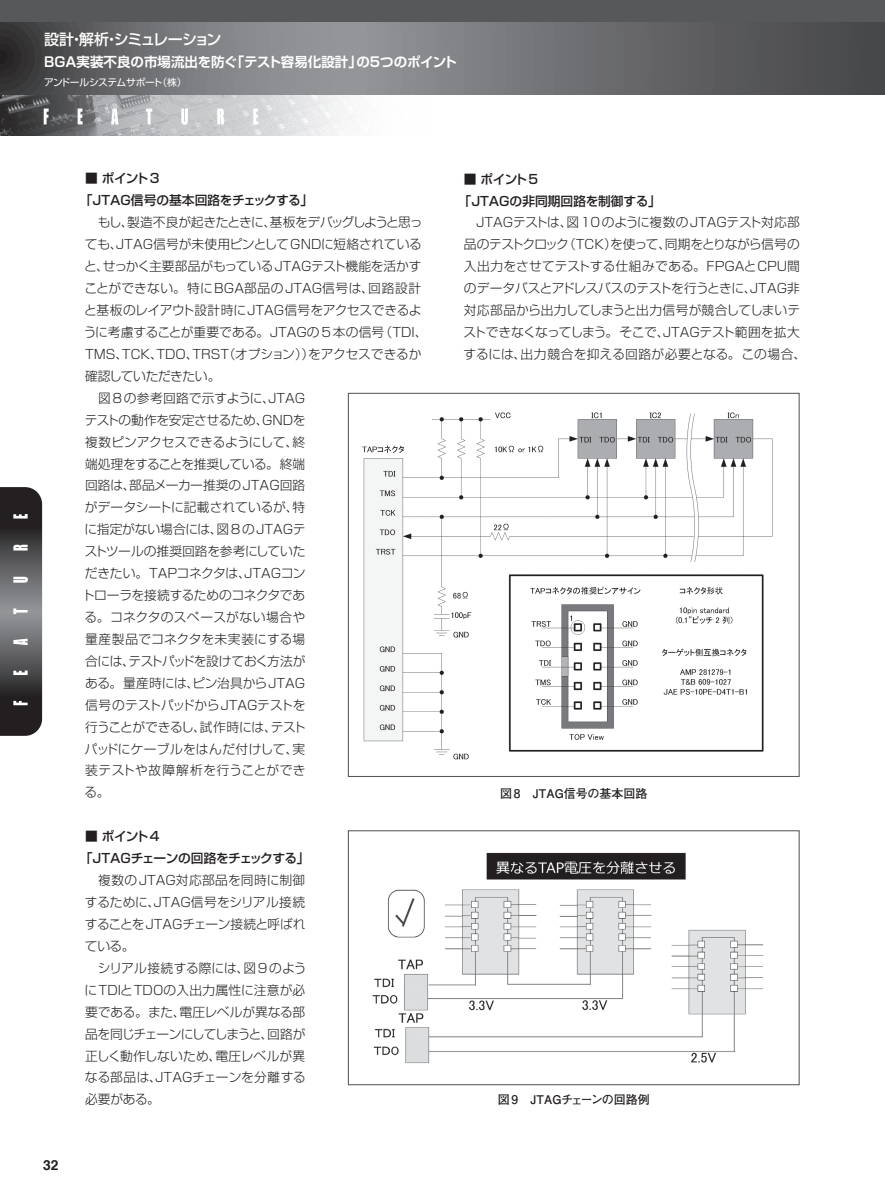
<style>
.page{position:relative;width:885px;height:1191px;background:#fff}
.page>*{position:absolute;margin:0;border:0;box-sizing:border-box;transform-origin:0 0}
.t1{font:500 15px "Shin Go Pr 6 N";letter-spacing:-.075em;color:#fff}
.t2{font:700 13.8px "Helvetica";color:#231f20}
.t3{font:700 13.5px "Shin Go Pr 6 N De";color:#fff}
.t4{font:300 12.75px/21.9px "Shin Go Pr 6 N";letter-spacing:-.005em;color:#231f20}
.t5{font:500 12.75px/21.9px "Shin Go Pr 6 N";color:#231f20}
.t6{font:500 12.75px/21.9px "Shin Go Pr 6 N";letter-spacing:-.045em;color:#231f20}
.t7{font:700 12px "Futo Go B101 Pr 6 N";color:#231f20}
.t8{font:9.75px "Shin Go Pr 6 N";letter-spacing:-.05em;color:#fff}
</style>
<div class="page">
<svg style="left:0;top:487px;width:42px;height:249px;background:#545455"></svg>
<img style="left:0;top:94px;width:482px;height:42px">
<svg style="left:44px;top:108px;width:5px;height:16px"></svg>
<svg style="left:78px;top:108px;width:5px;height:16px"></svg>
<svg style="left:111px;top:108px;width:7px;height:16px"></svg>
<svg style="left:146px;top:108px;width:6px;height:16px"></svg>
<svg style="left:181px;top:108px;width:7px;height:17px"></svg>
<svg style="left:217px;top:108px;width:7px;height:16px"></svg>
<svg style="left:253px;top:108px;width:5px;height:16px"></svg>
<svg style="left:0;top:21px;width:884px;height:73px;background:#6b6c6f"></svg>
<div style="left:0;top:0;width:884px;height:21px;background:#57585a"></div>
<img style="left:362px;top:412px;width:411px;height:348px">
<img style="left:372px;top:852px;width:392px;height:212px">
<div style="left:348px;top:830px;width:451px;height:255px;border:1px solid #57585a"></div>
<p class="t1" style="left:44px;top:27px;width:179px">設計・解析・シミュレーション</p>
<p class="t8" style="left:44px;top:74px;width:144px">アンドールシステムサポート（株）</p>
<p class="t3" style="left:44px;top:51px;width:414px">BGA実装不良の市場流出を防ぐ「テスト容易化設計」の5つのポイント</p>
<p class="t2" style="left:43px;top:1153px;width:17px">32</p>
<p class="t5" style="left:80px;top:167px;width:235px;text-indent:5px">■ ポイント3<br>「JTAG信号の基本回路をチェックする」</p>
<p class="t4" style="left:82px;top:210px;width:347px">　もし、製造不良が起きたときに、基板をデバッグしようと思っても、JTAG信号が未使用ピンとしてGNDに短絡されていると、せっかく主要部品がもっているJTAGテスト機能を活かすことができない。特にBGA部品のJTAG信号は、回路設計と基板のレイアウト設計時にJTAG信号をアクセスできるように考慮することが重要である。JTAGの5本の信号（TDI、<br>TMS、TCK、TDO、TRST（オプション））をアクセスできるか確認していただきたい。<br>　図8の参考回路で示すように、JTAG<br>テストの動作を安定させるため、GNDを<br>複数ピンアクセスできるようにして、終<br>端処理をすることを推奨している。終端<br>回路は、部品メーカー推奨のJTAG回路<br>がデータシートに記載されているが、特<br>に指定がない場合には、図8のJTAGテ<br>ストツールの推奨回路を参考にしていた<br>だきたい。TAPコネクタは、JTAGコン<br>トローラを接続するためのコネクタであ<br>る。コネクタのスペースがない場合や<br>量産製品でコネクタを未実装にする場<br>合には、テストパッドを設けておく方法が<br>ある。量産時には、ピン治具からJTAG<br>信号のテストパッドからJTAGテストを<br>行うことができるし、試作時には、テスト<br>パッドにケーブルをはんだ付けして、実<br>装テストや故障解析を行うことができ<br>る。</p>
<p class="t6" style="left:80px;top:824px;width:231px;text-indent:5px">■ ポイント4<br>「JTAGチェーンの回路をチェックする」</p>
<p class="t4" style="left:85px;top:868px;width:223px">　複数のJTAG対応部品を同時に制御するために、JTAG信号をシリアル接続することをJTAGチェーン接続と呼ばれている。<br>　シリアル接続する際には、図9のようにTDIとTDOの入出力属性に注意が必要である。また、電圧レベルが異なる部品を同じチェーンにしてしまうと、回路が正しく動作しないため、電圧レベルが異なる部品は、JTAGチェーンを分離する必要がある。</p>
<p class="t5" style="left:458px;top:167px;width:204px;text-indent:5px">■ ポイント5<br>「JTAGの非同期回路を制御する」</p>
<p class="t4" style="left:463px;top:210px;width:344px">　JTAGテストは、図10のように複数のJTAGテスト対応部品のテストクロック（TCK）を使って、同期をとりながら信号の入出力をさせてテストする仕組みである。FPGAとCPU間のデータバスとアドレスバスのテストを行うときに、JTAG非対応部品から出力してしまうと出力信号が競合してしまいテストできなくなってしまう。そこで、JTAGテスト範囲を拡大するには、出力競合を抑える回路が必要となる。この場合、</p>
<p class="t7" style="left:500px;top:784px;width:149px">図8　JTAG信号の基本回路</p>
<p class="t7" style="left:498px;top:1090px;width:153px">図9　JTAGチェーンの回路例</p>
</div>
